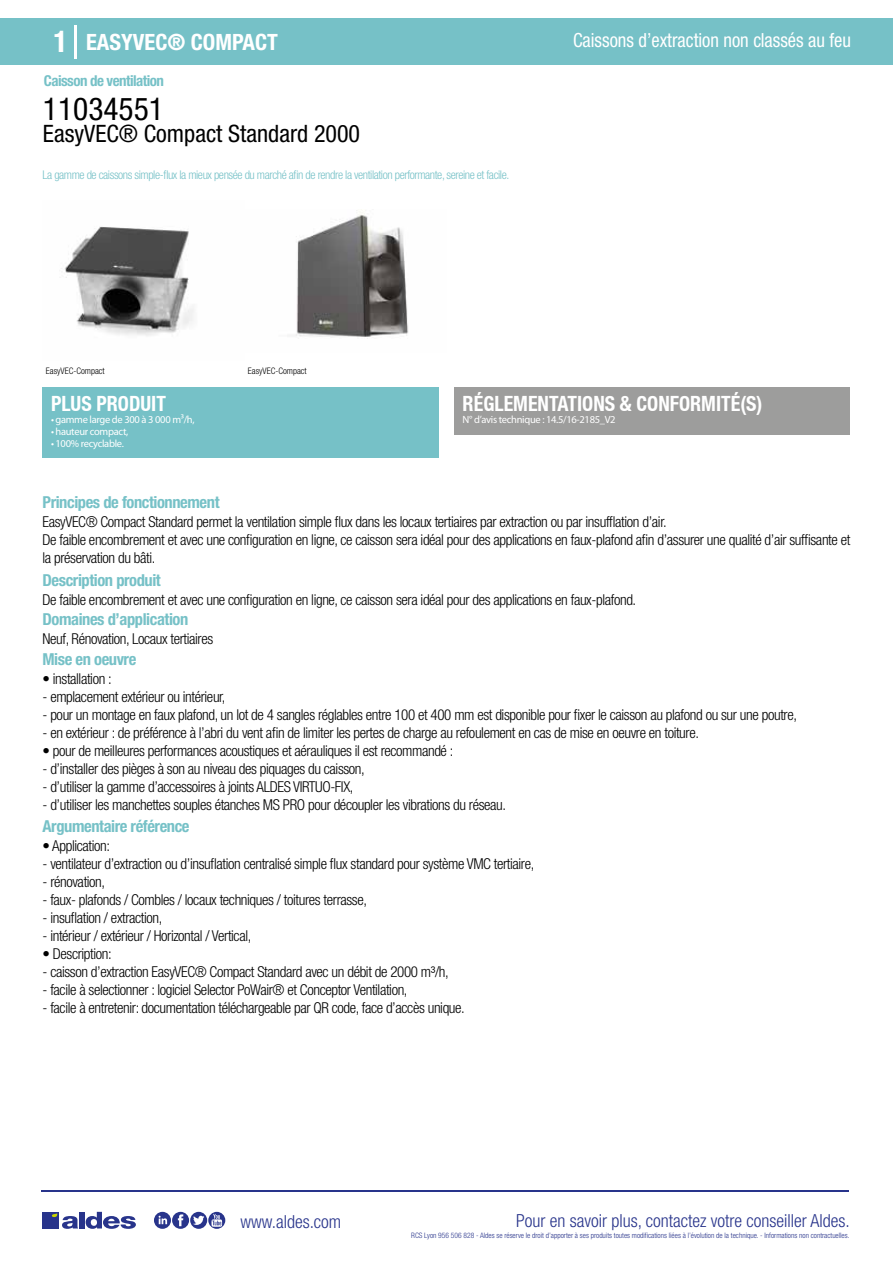
<style>
.page{position:relative;width:893px;height:1263px;background:#fff}
.page>*{position:absolute;margin:0;border:0;box-sizing:border-box;transform-origin:0 0}
.t1{font:condensed 31.5px "Helvetica Neue LT Std";color:#000}
.t2{font:condensed 24px "Helvetica Neue LT Std";color:#000}
.t3{font:700 condensed 22.5px "Helvetica Neue LT Std";color:#fff}
.t4{font:700 condensed 21px "Helvetica Neue";color:#fff;scale:.95 1}
.t5{font:condensed 19.5px "Helvetica Neue LT Std";color:#fff;scale:.95 1}
.t6{font:300 condensed 18px "Helvetica Neue";color:#28348b}
.t7{font:700 condensed 16.5px "Helvetica Neue LT Std";letter-spacing:-.025em;color:#76c1c7}
.t8{font:300 condensed 15px/18px "Helvetica Neue LT Std";letter-spacing:-.025em;color:#000}
.t9{font:700 condensed 15px "Helvetica Neue LT Std";letter-spacing:-.035em;color:#76c1c7}
.t10{font:300 condensed 12px "Helvetica Neue LT Std";letter-spacing:-.035em;color:#76c1c7}
.t11{font:10.5px "Myriad Pro";letter-spacing:-.03em;color:#fff}
.t12{font:300 condensed 9px "Helvetica Neue";color:#000}
.t13{font:300 condensed 7.5px "Helvetica Neue";color:#28348b}
.s1{font-size:30px}
</style>
<div class="page">
<div style="left:0;top:18px;width:893px;height:46px;background:#76c1c7"></div>
<div style="left:454px;top:387px;width:396px;height:48px;background:#9d9d9c"></div>
<div style="left:43px;top:387px;width:396px;height:70px;background:#76c1c7"></div>
<hr style="left:74px;top:25px;width:2px;height:33px;background:#fff">
<svg style="left:65px;top:226px;width:129px;height:110px"></svg>
<img style="left:295px;top:212px;width:114px;height:127px">
<hr style="left:41px;top:1190px;width:808px;height:1px;background:#28348b">
<svg style="left:154px;top:1212px;width:71px;height:17px"></svg>
<div style="left:42px;top:1212px;width:17px;height:16px;background:#28348b"></div>
<div style="left:79px;top:1212px;width:5px;height:16px;background:#28348b"></div>
<svg style="left:86px;top:1212px;width:50px;height:17px"></svg>
<svg style="left:52px;top:1213px;width:26px;height:16px"></svg>
<h3 class="t3" style="left:54px;top:28px;width:226px"><span class="s1">1</span> EASYVEC® COMPACT</h3>
<h3 class="t5" style="left:573px;top:29px;width:294px">Caissons d’extraction non classés au feu</h3>
<p class="t9" style="left:44px;top:71px;width:122px">Caisson de ventilation</p>
<h1 class="t1" style="left:43px;top:91px;width:122px">11034551</h1>
<h2 class="t2" style="left:43px;top:120px;width:319px">EasyVEC® Compact Standard 2000</h2>
<p class="t10" style="left:43px;top:167px;width:468px">La gamme de caissons simple-flux la mieux pensée du marché afin de rendre la ventilation performante, sereine et facile.</p>
<p class="t12" style="left:46px;top:365px;width:60px">EasyVEC-Compact</p>
<p class="t12" style="left:248px;top:365px;width:60px">EasyVEC-Compact</p>
<h3 class="t4" style="left:51px;top:391px;width:122px">PLUS PRODUIT</h3>
<p class="t11" style="left:51px;top:413px;width:145px">• gamme large de 300 à 3 000 m³/h,</p>
<p class="t11" style="left:51px;top:425px;width:79px">• hauteur compact,</p>
<p class="t11" style="left:51px;top:437px;width:74px">• 100% recyclable.</p>
<p class="t7" style="left:43px;top:492px;width:179px">Principes de fonctionnement</p>
<h3 class="t4" style="left:463px;top:391px;width:317px">RÉGLEMENTATIONS &amp; CONFORMITÉ(S)</h3>
<p class="t11" style="left:463px;top:413px;width:155px">N° d’avis technique : 14.5/16-2185_V2</p>
<p class="t8" style="left:43px;top:513px;width:809px">EasyVEC® Compact Standard permet la ventilation simple flux dans les locaux tertiaires par extraction ou par insufflation d’air.<br>De faible encombrement et avec une configuration en ligne, ce caisson sera idéal pour des applications en faux-plafond afin d’assurer une qualité d’air suffisante et la préservation du bâti.</p>
<p class="t8" style="left:43px;top:590px;width:595px">De faible encombrement et avec une configuration en ligne, ce caisson sera idéal pour des applications en faux-plafond.</p>
<p class="t8" style="left:43px;top:630px;width:172px">Neuf, Rénovation, Locaux tertiaires</p>
<p class="t8" style="left:43px;top:669px;width:71px">• installation :</p>
<p class="t8" style="left:43px;top:687px;width:185px">- emplacement extérieur ou intérieur,</p>
<p class="t8" style="left:43px;top:705px;width:756px">- pour un montage en faux plafond, un lot de 4 sangles réglables entre 100 et 400 mm est disponible pour fixer le caisson au plafond ou sur une poutre,</p>
<p class="t8" style="left:43px;top:723px;width:658px">- en extérieur : de préférence à l’abri du vent afin de limiter les pertes de charge au refoulement en cas de mise en oeuvre en toiture.</p>
<p class="t8" style="left:43px;top:741px;width:412px">• pour de meilleures performances acoustiques et aérauliques il est recommandé :</p>
<p class="t8" style="left:43px;top:759px;width:324px">- d’installer des pièges à son au niveau des piquages du caisson,</p>
<p class="t8" style="left:43px;top:777px;width:312px">- d’utiliser la gamme d’accessoires à joints ALDES VIRTUO-FIX,</p>
<p class="t8" style="left:43px;top:795px;width:465px">- d’utiliser les manchettes souples étanches MS PRO pour découpler les vibrations du réseau.</p>
<p class="t7" style="left:43px;top:570px;width:120px">Description produit</p>
<p class="t7" style="left:43px;top:609px;width:147px">Domaines d’application</p>
<p class="t7" style="left:43px;top:649px;width:95px">Mise en oeuvre</p>
<p class="t7" style="left:43px;top:816px;width:149px">Argumentaire référence</p>
<p class="t8" style="left:43px;top:836px;width:69px">• Application:</p>
<p class="t8" style="left:43px;top:854px;width:493px">- ventilateur d’extraction ou d’insuflation centralisé simple flux standard pour système VMC tertiaire,</p>
<p class="t8" style="left:43px;top:872px;width:64px">- rénovation,</p>
<p class="t8" style="left:43px;top:890px;width:326px">- faux- plafonds / Combles / locaux techniques / toitures terrasse,</p>
<p class="t8" style="left:43px;top:908px;width:121px">- insuflation / extraction,</p>
<p class="t8" style="left:43px;top:926px;width:210px">- intérieur / extérieur / Horizontal / Vertical,</p>
<p class="t8" style="left:43px;top:944px;width:71px">• Description:</p>
<p class="t8" style="left:43px;top:962px;width:408px">- caisson d’extraction EasyVEC® Compact Standard avec un débit de 2000 m³/h,</p>
<p class="t8" style="left:43px;top:980px;width:367px">- facile à selectionner : logiciel Selector PoWair® et Conceptor Ventilation,</p>
<p class="t8" style="left:43px;top:998px;width:424px">- facile à entretenir: documentation téléchargeable par QR code, face d’accès unique.</p>
<p class="t6" style="left:240px;top:1211px;width:102px">www.aldes.com</p>
<p class="t6" style="left:516px;top:1211px;width:335px">Pour en savoir plus, contactez votre conseiller Aldes.</p>
<p class="t13" style="left:411px;top:1230px;width:440px">RCS Lyon 956 506 828 - Aldes se réserve le droit d’apporter à ses produits toutes modifications liées à l’évolution de la technique. - Informations non contractuelles.</p>
</div>
